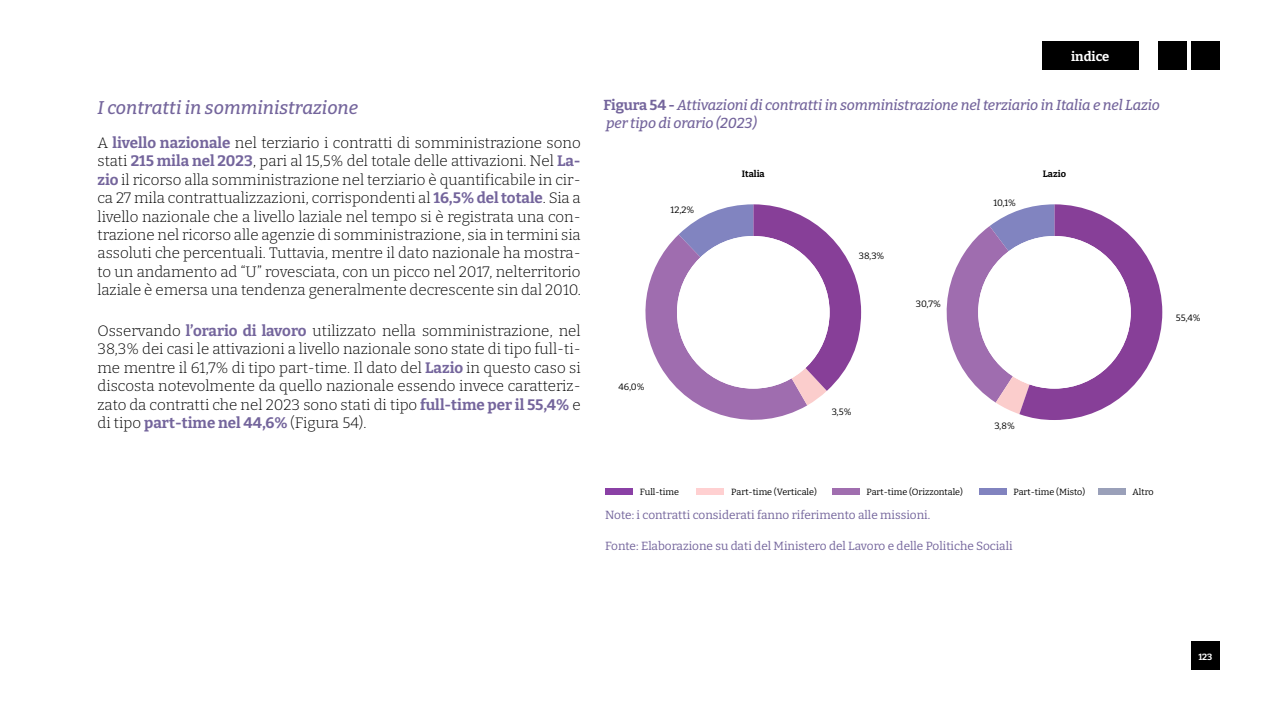
<style>
.page{position:relative;width:1263px;height:723px;background:#fff}
.page>*{position:absolute;margin:0;border:0;box-sizing:border-box;transform-origin:0 0}
.t1{font:italic 500 18.45px "Bitter";color:#74659c}
.t2{font:300 15.15px/18.5px "Bitter";color:#000;text-align:justify}
.t3{font:italic 500 14.4px/17.7px "Bitter";letter-spacing:-.01em;color:#74659c}
.t4{font:700 13.05px "Bitter";color:#fff}
.t5{font:11.85px "Bitter";color:#74659c}
.t6{font:9.15px "Bitter";color:#000}
.t7{font:700 9.15px "Bitter";color:#000}
.t8{font:9px "Bitter";color:#000}
.t9{font:700 9px "Bitter";color:#fff}
.s1{font-weight:700;color:#74659c}
.s2{font-weight:700;font-style:normal}
</style>
<div class="page">
<div style="left:1042px;top:42px;width:97px;height:28px;background:#000"></div>
<div style="left:1191px;top:42px;width:29px;height:28px;background:#000"></div>
<div style="left:1191px;top:642px;width:29px;height:28px;background:#000"></div>
<div style="left:1158px;top:42px;width:29px;height:28px;background:#000"></div>
<svg style="left:645px;top:204px;width:216px;height:216px"></svg>
<svg style="left:947px;top:204px;width:215px;height:216px"></svg>
<div style="left:677px;top:236px;width:152px;height:153px;background:#fff;border-radius:50%"></div>
<div style="left:978px;top:236px;width:153px;height:153px;background:#fff;border-radius:50%"></div>
<div style="left:605px;top:488px;width:27px;height:7px;background:#8a40a5"></div>
<div style="left:697px;top:488px;width:27px;height:7px;background:#ffd0d1"></div>
<div style="left:832px;top:488px;width:27px;height:7px;background:#a06eaf"></div>
<div style="left:979px;top:488px;width:27px;height:7px;background:#8183bf"></div>
<div style="left:1098px;top:488px;width:27px;height:7px;background:#9aa0b9"></div>
<p class="t1" style="left:98px;top:93px;width:262px">I contratti in somministrazione</p>
<p class="t2" style="left:98px;top:133px;width:485px">A <span class="s1">livello nazionale</span> nel terziario i contratti di somministrazione sono stati <span class="s1">215 mila nel 2023</span>, pari al 15,5% del totale delle attivazioni. Nel <span class="s1">La&shy;zio</span> il ricorso alla somministrazione nel terziario è quantificabile in cir&shy;ca 27 mila contrattualizzazioni, corrispondenti al <span class="s1">16,5% del totale</span>. Sia a livello nazionale che a livello laziale nel tempo si è registrata una con&shy;trazione nel ricorso alle agenzie di somministrazione, sia in termini sia assoluti che percentuali. Tuttavia, mentre il dato nazionale ha mostra&shy;to un andamento ad “U” rovesciata, con un picco nel 2017, nelterritorio laziale è emersa una tendenza generalmente decrescente sin dal 2010.</p>
<p class="t2" style="left:98px;top:321px;width:485px">Osservando <span class="s1">l’orario di lavoro</span> utilizzato nella somministrazione, nel 38,3% dei casi le attivazioni a livello nazionale sono state di tipo full-ti&shy;me mentre il 61,7% di tipo part-time. Il dato del <span class="s1">Lazio</span> in questo caso si discosta notevolmente da quello nazionale essendo invece caratteriz&shy;zato da contratti che nel 2023 sono stati di tipo <span class="s1">full-time per il 55,4%</span> e di tipo <span class="s1">part-time nel 44,6%</span> (Figura 54).</p>
<p class="t4" style="left:1071px;top:46px;width:40px">indice</p>
<p class="t3" style="left:603px;top:95px;width:558px"><span class="s2">Figura 54 -</span> Attivazioni di contratti in somministrazione nel terziario in Italia e nel Lazio per tipo di orario (2023)</p>
<p class="t6" style="left:671px;top:203px;width:25px">12,2%</p>
<p class="t7" style="left:742px;top:167px;width:24px">Italia</p>
<p class="t7" style="left:1043px;top:167px;width:25px">Lazio</p>
<p class="t6" style="left:859px;top:249px;width:27px">38,3%</p>
<p class="t6" style="left:916px;top:297px;width:26px">30,7%</p>
<p class="t6" style="left:993px;top:196px;width:24px">10,1%</p>
<p class="t6" style="left:1176px;top:311px;width:26px">55,4%</p>
<p class="t6" style="left:618px;top:380px;width:28px">46,0%</p>
<p class="t6" style="left:832px;top:405px;width:21px">3,5%</p>
<p class="t6" style="left:994px;top:419px;width:22px">3,8%</p>
<p class="t8" style="left:640px;top:485px;width:41px">Full-time</p>
<p class="t8" style="left:731px;top:485px;width:87px">Part-time (Verticale)</p>
<p class="t8" style="left:866px;top:485px;width:98px">Part-time (Orizzontale)</p>
<p class="t8" style="left:1013px;top:485px;width:73px">Part-time (Misto)</p>
<p class="t8" style="left:1133px;top:485px;width:23px">Altro</p>
<p class="t5" style="left:605px;top:507px;width:327px">Note: i contratti considerati fanno riferimento alle missioni.</p>
<p class="t5" style="left:605px;top:537px;width:409px">Fonte: Elaborazione su dati del Ministero del Lavoro e delle Politiche Sociali</p>
<p class="t9" style="left:1198px;top:649px;width:16px">123</p>
</div>
